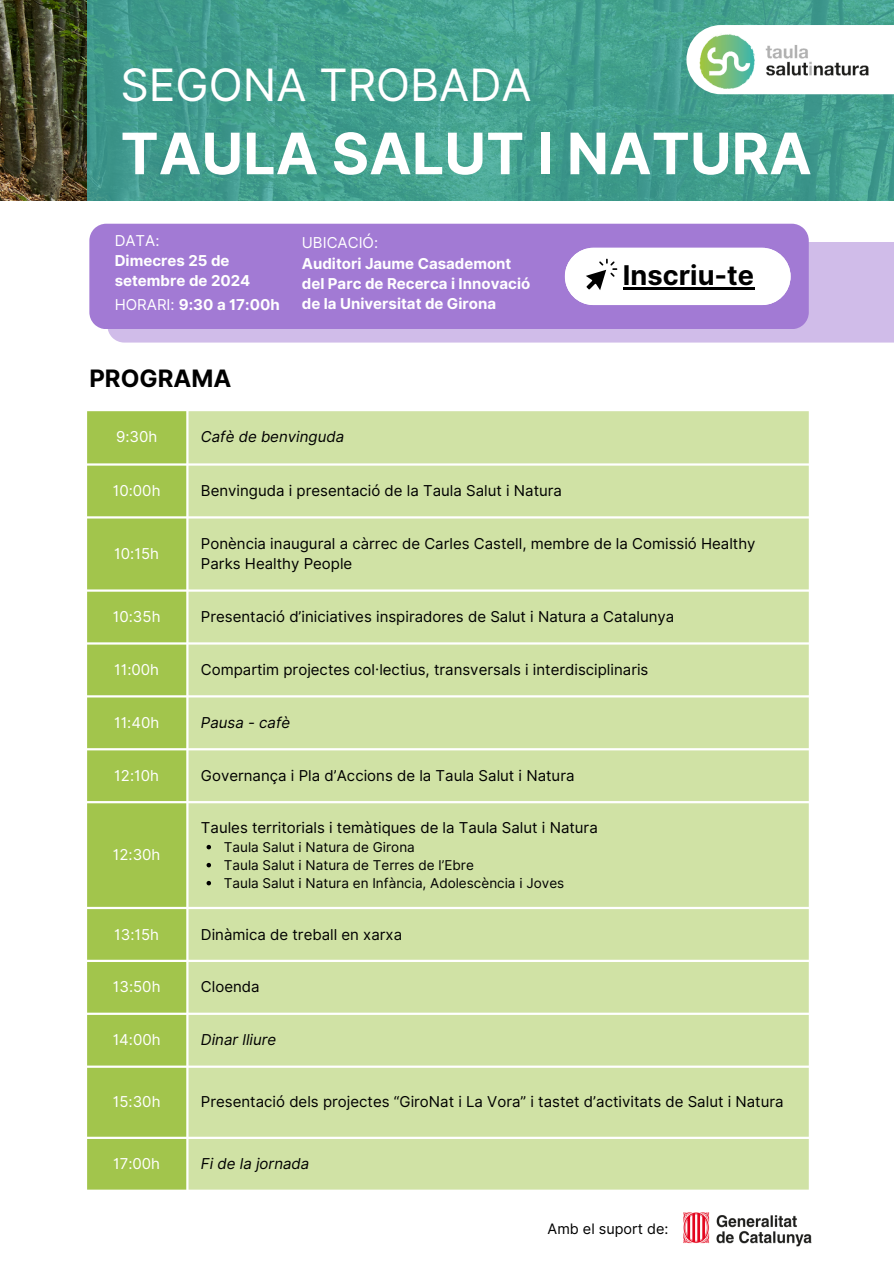
<style>
.page{position:relative;width:894px;height:1264px;background:#fff}
.page>*{position:absolute;margin:0;border:0;box-sizing:border-box;transform-origin:0 0}
.t1{font:700 57.15px "Inter";color:#fff}
.t2{font:44.55px "Inter";color:#fff}
.t3{font:700 27.15px "Inter";color:#000}
.t4{font:700 24px "Inter";color:#000}
.t5{font:15px/20.2px "Inter";color:#000}
.t6{font:700 15px/20.2px "Inter";color:#fff}
.t7{font:15px "Inter";color:#fff}
.t8{font:italic 15px "Inter";color:#000}
.t9{font:14.4px "Inter";color:#000}
.t10{font:13.5px "Inter";color:#000}
.s1{font-weight:400}
</style>
<div class="page">
<img style="left:0;top:0;width:87px;height:201px">
<svg style="left:87px;top:0;width:806px;height:201px;background:#439f8f"></svg>
<svg style="left:686px;top:25px;width:207px;height:69px"></svg>
<img style="left:696px;top:31px;width:174px;height:57px">
<div style="left:87px;top:411px;width:99px;height:778px;background:#a2c54c"></div>
<div style="left:188px;top:411px;width:620px;height:778px;background:#d0e2a5"></div>
<svg style="left:206px;top:844px;width:5px;height:5px"></svg>
<svg style="left:206px;top:862px;width:5px;height:5px"></svg>
<svg style="left:206px;top:880px;width:5px;height:5px"></svg>
<img style="left:683px;top:1212px;width:128px;height:34px">
<div style="left:108px;top:242px;width:785px;height:100px;background:#d0bce9"></div>
<div style="left:89px;top:224px;width:719px;height:105px;background:#a27ad4"></div>
<svg style="left:564px;top:248px;width:225px;height:57px"></svg>
<hr style="left:622px;top:288px;width:131px;height:2px;background:#000">
<p class="t2" style="left:120px;top:58px;width:412px">SEGONA TROBADA</p>
<p class="t1" style="left:120px;top:119px;width:692px">TAULA SALUT I NATURA</p>
<p class="t7" style="left:115px;top:231px;width:46px">DATA:</p>
<p class="t6" style="left:115px;top:250px;width:137px">Dimecres 25 de setembre de 2024</p>
<p class="t6" style="left:115px;top:294px;width:166px"><span class="s1">HORARI:</span> 9:30 a 17:00h</p>
<p class="t7" style="left:302px;top:234px;width:78px">UBICACIÓ:</p>
<p class="t6" style="left:302px;top:253px;width:230px">Auditori Jaume Casademont del Parc de Recerca i Innovació de la Universitat de Girona</p>
<p class="t3" style="left:622px;top:259px;width:133px">Inscriu-te</p>
<p class="t4" style="left:89px;top:364px;width:144px">PROGRAMA</p>
<p class="t7" style="left:116px;top:427px;width:43px">9:30h</p>
<h1 class="t8" style="left:201px;top:427px;width:145px">Cafè de benvinguda</h1>
<p class="t7" style="left:113px;top:481px;width:49px">10:00h</p>
<p class="t5" style="left:201px;top:480px;width:362px">Benvinguda i presentació de la Taula Salut i Natura</p>
<p class="t7" style="left:114px;top:544px;width:46px">10:15h</p>
<p class="t5" style="left:201px;top:533px;width:556px">Ponència inaugural a càrrec de Carles Castell, membre de la Comissió Healthy<br>Parks Healthy People</p>
<p class="t7" style="left:113px;top:607px;width:49px">10:35h</p>
<p class="t5" style="left:201px;top:606px;width:475px">Presentació d’iniciatives inspiradores de Salut i Natura a Catalunya</p>
<p class="t7" style="left:114px;top:660px;width:46px">11:00h</p>
<p class="t5" style="left:201px;top:659px;width:449px">Compartim projectes col·lectius, transversals i interdisciplinaris</p>
<p class="t7" style="left:114px;top:713px;width:47px">11:40h</p>
<p class="t8" style="left:201px;top:713px;width:91px">Pausa - cafè</p>
<p class="t7" style="left:114px;top:766px;width:46px">12:10h</p>
<p class="t5" style="left:201px;top:765px;width:375px">Governança i Pla d’Accions de la Taula Salut i Natura</p>
<p class="t7" style="left:113px;top:845px;width:49px">12:30h</p>
<p class="t5" style="left:201px;top:817px;width:398px">Taules territorials i temàtiques de la Taula Salut i Natura</p>
<p class="t10" style="left:224px;top:838px;width:192px">Taula Salut i Natura de Girona</p>
<p class="t10" style="left:224px;top:856px;width:251px">Taula Salut i Natura de Terres de l’Ebre</p>
<p class="t10" style="left:224px;top:874px;width:342px">Taula Salut i Natura en Infància, Adolescència i Joves</p>
<p class="t7" style="left:114px;top:925px;width:46px">13:15h</p>
<p class="t5" style="left:201px;top:923px;width:203px">Dinàmica de treball en xarxa</p>
<p class="t7" style="left:113px;top:978px;width:49px">13:50h</p>
<p class="t5" style="left:201px;top:976px;width:60px">Cloenda</p>
<p class="t7" style="left:113px;top:1030px;width:49px">14:00h</p>
<p class="t8" style="left:201px;top:1030px;width:77px">Dinar lliure</p>
<p class="t7" style="left:113px;top:1092px;width:49px">15:30h</p>
<p class="t5" style="left:201px;top:1091px;width:584px">Presentació dels projectes “GiroNat i La Vora” i tastet d’activitats de Salut i Natura</p>
<p class="t7" style="left:113px;top:1154px;width:48px">17:00h</p>
<p class="t8" style="left:201px;top:1154px;width:110px">Fi de la jornada</p>
<p class="t9" style="left:547px;top:1220px;width:122px">Amb el suport de:</p>
</div>
